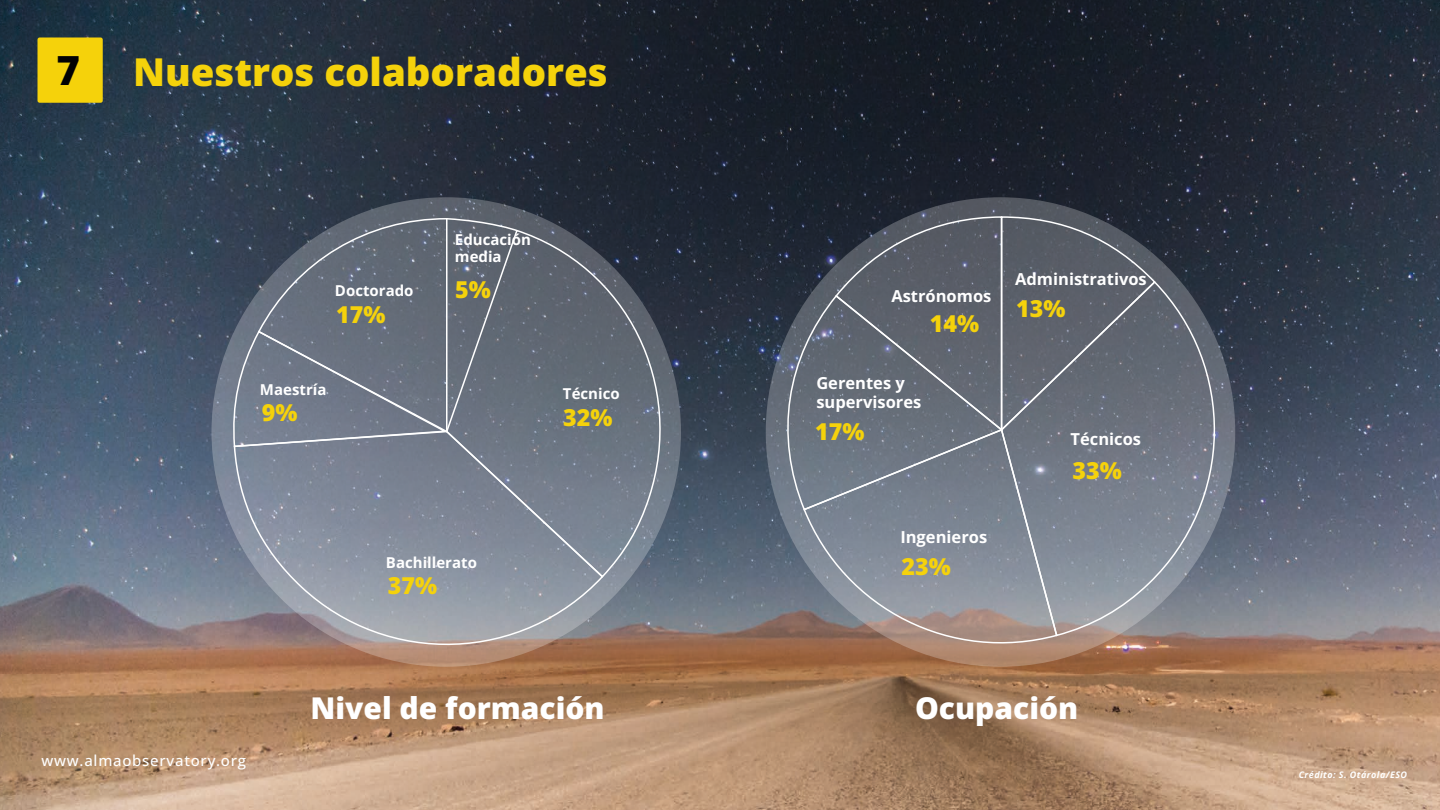
<style>
.page{position:relative;width:1440px;height:810px;background:#fff}
.page>*{position:absolute;margin:0;border:0;box-sizing:border-box;transform-origin:0 0}
.t1{font:800 40.2px "Open Sans";color:#020203}
.t2{font:800 38.4px "Open Sans";color:#f5d20b}
.t3{font:800 30px "Open Sans";color:#fff}
.t4{font:800 23.25px "Open Sans";color:#f5d20b}
.t5{font:700 16.5px/19.5px "Open Sans";color:#fff}
.t6{font:700 15px "Open Sans";color:#fff}
.t7{font:500 15px "Open Sans";letter-spacing:.05em;color:#fff}
.t8{font:italic 700 9px "Open Sans";letter-spacing:.05em;color:#fff}
</style>
<div class="page">
<img style="left:0;top:0;width:1440px;height:810px">
<div style="left:38px;top:38px;width:65px;height:65px;background:#f5d20b;border-radius:2px"></div>
<svg style="left:766px;top:197px;width:469px;height:470px;fill:#595f68"></svg>
<svg style="left:212px;top:197px;width:469px;height:470px"></svg>
<svg style="left:232px;top:217px;width:213px;height:231px"></svg>
<svg style="left:233px;top:429px;width:372px;height:238px"></svg>
<svg style="left:445px;top:217px;width:242px;height:362px"></svg>
<svg style="left:774px;top:294px;width:60px;height:218px"></svg>
<svg style="left:802px;top:428px;width:256px;height:235px"></svg>
<svg style="left:999px;top:280px;width:237px;height:357px"></svg>
<svg style="left:834px;top:216px;width:323px;height:216px"></svg>
<h1 class="t1" style="left:56px;top:42px;width:25px">7</h1>
<h2 class="t2" style="left:133px;top:45px;width:476px">Nuestros colaboradores</h2>
<p class="t6" style="left:455px;top:229px;width:77px">Educación</p>
<p class="t6" style="left:335px;top:280px;width:80px">Doctorado</p>
<h3 class="t4" style="left:336px;top:298px;width:51px">17%</h3>
<p class="t6" style="left:260px;top:379px;width:68px">Maestría</p>
<h3 class="t4" style="left:262px;top:396px;width:37px">9%</h3>
<p class="t6" style="left:455px;top:246px;width:48px">media</p>
<h3 class="t4" style="left:455px;top:273px;width:37px">5%</h3>
<p class="t6" style="left:386px;top:552px;width:92px">Bachillerato</p>
<h3 class="t4" style="left:388px;top:569px;width:51px">37%</h3>
<p class="t6" style="left:563px;top:383px;width:58px">Técnico</p>
<h3 class="t4" style="left:563px;top:401px;width:51px">32%</h3>
<p class="t5" style="left:891px;top:286px;width:102px">Astrónomos</p>
<h3 class="t4" style="left:930px;top:307px;width:51px">14%</h3>
<p class="t5" style="left:816px;top:373px;width:107px">Gerentes y supervisores</p>
<h3 class="t4" style="left:815px;top:415px;width:51px">17%</h3>
<p class="t5" style="left:900px;top:527px;width:88px">Ingenieros</p>
<h3 class="t4" style="left:901px;top:550px;width:51px">23%</h3>
<p class="t5" style="left:1015px;top:269px;width:133px">Administrativos</p>
<h3 class="t4" style="left:1016px;top:292px;width:51px">13%</h3>
<p class="t5" style="left:1071px;top:429px;width:72px">Técnicos</p>
<h3 class="t4" style="left:1072px;top:454px;width:51px">33%</h3>
<p class="t7" style="left:42px;top:750px;width:206px">www.almaobservatory.org</p>
<h3 class="t3" style="left:311px;top:687px;width:296px">Nivel de formación</h3>
<h3 class="t3" style="left:915px;top:687px;width:165px">Ocupación</h3>
<p class="t8" style="left:1299px;top:769px;width:110px">Crédito: S. Otárola/ESO</p>
</div>
